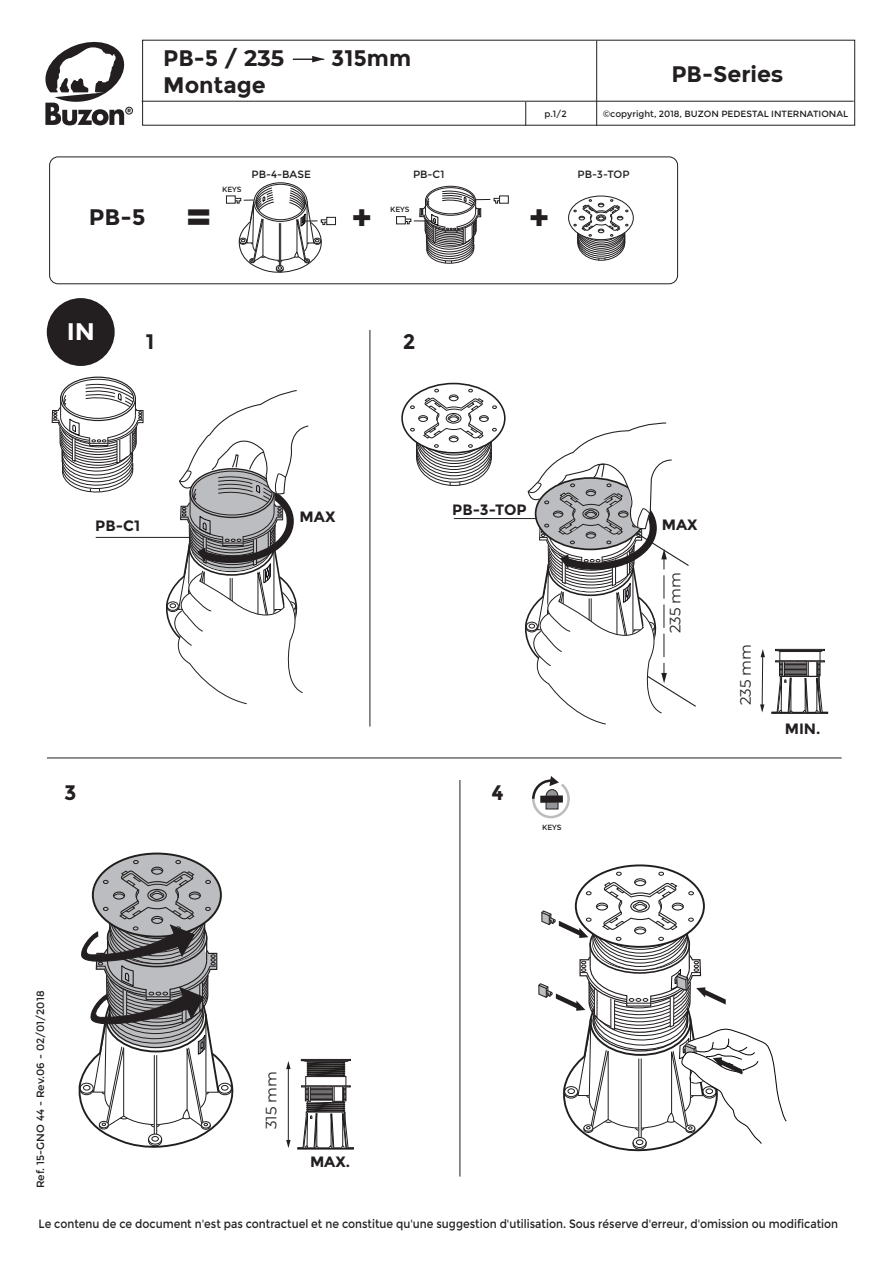
<style>
.page{position:relative;width:893px;height:1263px;background:#fff}
.page>*{position:absolute;margin:0;border:0;box-sizing:border-box;transform-origin:0 0}
.t1{font:900 31.65px "Arial";color:#231f20}
.t2{font:700 24px "Montserrat";color:#fff}
.t3{font:700 22.5px "Montserrat";color:#231f20}
.t4{font:700 21px "Montserrat";color:#231f20}
.t5{font:700 15px "Montserrat";color:#231f20}
.t6{font:15px "Montserrat";color:#231f20}
.t7{font:12px "Montserrat";color:#231f20;scale:.9 1}
.t8{font:10.5px "Montserrat";color:#231f20}
.t9{font:9px "Montserrat";color:#231f20}
.t10{font:7.5px "Montserrat";color:#231f20}
.s1{font-family:"Arial";font-weight:900;font-size:39.45px}
</style>
<div class="page">
<hr style="left:47px;top:757px;width:795px;height:1px;background:#231f20">
<hr style="left:370px;top:330px;width:1px;height:396px;background:#231f20">
<hr style="left:460px;top:780px;width:1px;height:396px;background:#231f20">
<svg style="left:93px;top:853px;width:128px;height:84px"></svg>
<svg style="left:402px;top:383px;width:103px;height:70px"></svg>
<svg style="left:569px;top:196px;width:64px;height:44px"></svg>
<div style="left:568px;top:196px;width:66px;height:44px;border:1px solid #211e1e;border-radius:50%"></div>
<svg style="left:574px;top:199px;width:54px;height:62px"></svg>
<svg style="left:293px;top:56px;width:31px;height:6px"></svg>
<div style="left:49px;top:156px;width:629px;height:128px;border:1px solid #231f20;border-radius:9px"></div>
<svg style="left:775px;top:649px;width:50px;height:3px"></svg>
<hr style="left:776px;top:650px;width:47px;height:1px;background:#211e1e">
<div style="left:780px;top:651px;width:40px;height:10px;background:#fff;border:1px solid #231f20"></div>
<svg style="left:760px;top:649px;width:5px;height:64px"></svg>
<svg style="left:301px;top:1059px;width:50px;height:3px"></svg>
<hr style="left:301px;top:1060px;width:48px;height:1px;background:#211e1e">
<div style="left:307px;top:1062px;width:38px;height:2px;border:1px solid #211e1e"></div>
<div style="left:307px;top:1064px;width:38px;height:2px;border:1px solid #211e1e"></div>
<div style="left:307px;top:1065px;width:38px;height:2px;border:1px solid #211e1e"></div>
<div style="left:307px;top:1067px;width:38px;height:2px;border:1px solid #211e1e"></div>
<div style="left:307px;top:1069px;width:38px;height:2px;border:1px solid #211e1e"></div>
<div style="left:307px;top:1071px;width:38px;height:2px;border:1px solid #211e1e"></div>
<div style="left:307px;top:1073px;width:38px;height:2px;border:1px solid #211e1e"></div>
<div style="left:307px;top:1075px;width:38px;height:2px;border:1px solid #211e1e"></div>
<div style="left:305px;top:1076px;width:41px;height:10px;background:#fff;border:1px solid #231f20"></div>
<hr style="left:288px;top:1067px;width:1px;height:74px;background:#231f20">
<svg style="left:286px;top:1061px;width:5px;height:8px"></svg>
<svg style="left:286px;top:1140px;width:5px;height:8px"></svg>
<svg style="left:576px;top:865px;width:128px;height:82px"></svg>
<svg style="left:410px;top:389px;width:286px;height:336px"></svg>
<svg style="left:771px;top:660px;width:57px;height:54px"></svg>
<svg style="left:297px;top:1085px;width:57px;height:64px"></svg>
<div style="left:47px;top:298px;width:68px;height:68px;background:#231f20;border-radius:50%"></div>
<svg style="left:538px;top:872px;width:249px;height:280px"></svg>
<svg style="left:532px;top:776px;width:38px;height:43px"></svg>
<div style="left:540px;top:795px;width:23px;height:8px;background:#231f20"></div>
<svg style="left:78px;top:860px;width:156px;height:288px"></svg>
<svg style="left:51px;top:340px;width:258px;height:365px"></svg>
<svg style="left:221px;top:182px;width:115px;height:102px"></svg>
<svg style="left:396px;top:186px;width:113px;height:78px"></svg>
<hr style="left:142px;top:101px;width:712px;height:1px;background:#231f20">
<hr style="left:596px;top:41px;width:1px;height:85px;background:#231f20">
<svg style="left:525px;top:102px;width:1px;height:24px"></svg>
<svg style="left:45px;top:41px;width:88px;height:84px"></svg>
<p class="t3" style="left:163px;top:45px;width:122px">PB-5 / 235</p>
<p class="t3" style="left:331px;top:45px;width:82px">315mm</p>
<p class="t3" style="left:163px;top:72px;width:104px">Montage</p>
<p class="t3" style="left:671px;top:60px;width:113px">PB-Series</p>
<p class="t9" style="left:544px;top:109px;width:24px">p.1/2</p>
<p class="t9" style="left:603px;top:109px;width:247px">©copyright, 2018, BUZON PEDESTAL INTERNATIONAL</p>
<p class="t10" style="left:222px;top:185px;width:21px">KEYS</p>
<p class="t8" style="left:252px;top:168px;width:61px">PB-4-BASE</p>
<p class="t8" style="left:413px;top:168px;width:33px">PB-C1</p>
<p class="t8" style="left:577px;top:168px;width:54px">PB-3-TOP</p>
<p class="t10" style="left:390px;top:205px;width:21px">KEYS</p>
<p class="t3" style="left:89px;top:203px;width:124px">PB-5 <span class="s1">=</span></p>
<p class="t1" style="left:352px;top:194px;width:22px">+</p>
<p class="t1" style="left:529px;top:194px;width:22px">+</p>
<p class="t2" style="left:67px;top:318px;width:30px">IN</p>
<p class="t4" style="left:146px;top:329px;width:10px">1</p>
<p class="t5" style="left:95px;top:517px;width:46px">PB-C1</p>
<p class="t5" style="left:299px;top:508px;width:37px">MAX</p>
<p class="t4" style="left:403px;top:329px;width:14px">2</p>
<p class="t5" style="left:452px;top:501px;width:76px">PB-3-TOP</p>
<p class="t4" style="left:64px;top:780px;width:14px">3</p>
<p class="t4" style="left:492px;top:780px;width:14px">4</p>
<p class="t10" style="left:542px;top:822px;width:21px">KEYS</p>
<p class="t8" style="left:34px;top:1188px;width:199px;rotate:-90deg">Ref. 15-GNO 44 - Rev.06 - 02/01/2018</p>
<p class="t6" style="left:261px;top:1129px;width:60px;rotate:-90deg">315 mm</p>
<p class="t5" style="left:310px;top:1153px;width:42px">MAX.</p>
<p class="t5" style="left:662px;top:515px;width:37px">MAX</p>
<p class="t6" style="left:665px;top:633px;width:63px;rotate:-90deg">235 mm</p>
<p class="t6" style="left:735px;top:705px;width:63px;rotate:-90deg">235 mm</p>
<p class="t5" style="left:785px;top:719px;width:37px">MIN.</p>
<p class="t7" style="left:39px;top:1217px;width:890px">Le contenu de ce document n'est pas contractuel et ne constitue qu'une suggestion d'utilisation. Sous réserve d'erreur, d'omission ou modification</p>
</div>
